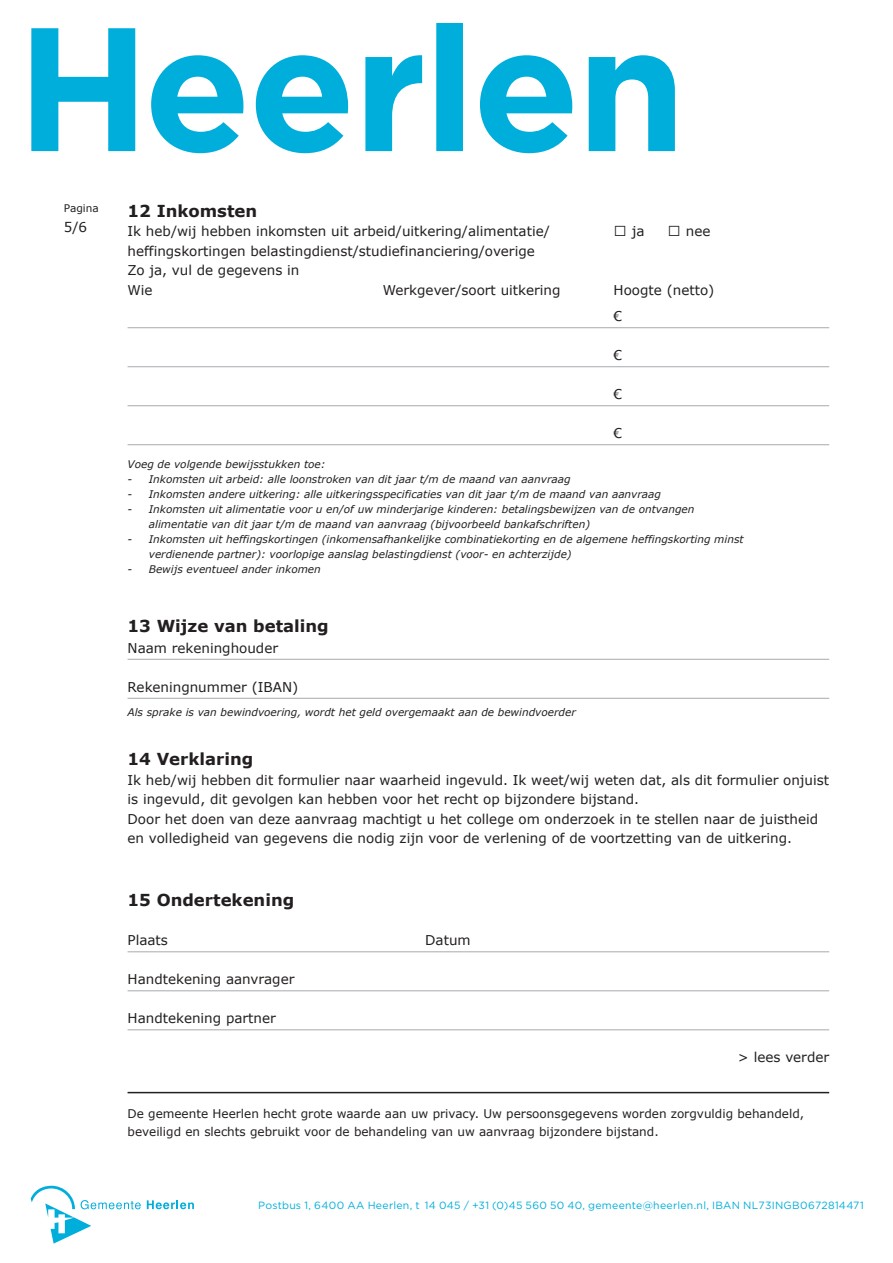
<style>
.page{position:relative;width:893px;height:1263px;background:#fff}
.page>*{position:absolute;margin:0;border:0;box-sizing:border-box;transform-origin:0 0}
.t1{font:700 16.5px "Verdana";color:#231f20}
.t2{font:13.5px/19.5px "Verdana";color:#231f20}
.t3{font:12px/18px "Verdana";color:#231f20}
.t4{font:italic 10.5px/15px "Verdana";color:#231f20}
.t5{font:10.5px "Gotham";letter-spacing:.025em;color:#00aedc}
.t6{font:10.5px "Verdana";color:#231f20}
</style>
<div class="page">
<svg style="left:31px;top:23px;width:644px;height:130px"></svg>
<svg style="left:31px;top:1185px;width:110px;height:58px"></svg>
<svg style="left:147px;top:1200px;width:47px;height:9px"></svg>
<hr style="left:128px;top:327px;width:701px;height:1px;background:#a8a9ad">
<hr style="left:128px;top:366px;width:701px;height:1px;background:#a8a9ad">
<hr style="left:128px;top:405px;width:701px;height:1px;background:#a8a9ad">
<hr style="left:128px;top:444px;width:701px;height:1px;background:#a8a9ad">
<hr style="left:128px;top:659px;width:701px;height:1px;background:#a8a9ad">
<hr style="left:128px;top:698px;width:701px;height:1px;background:#a8a9ad">
<hr style="left:128px;top:951px;width:701px;height:1px;background:#a8a9ad">
<hr style="left:128px;top:990px;width:701px;height:1px;background:#a8a9ad">
<hr style="left:128px;top:1029px;width:701px;height:1px;background:#a8a9ad">
<hr style="left:128px;top:1092px;width:701px;height:1px;background:#231f20">
<p class="t6" style="left:64px;top:202px;width:37px">Pagina</p>
<p class="t2" style="left:64px;top:217px;width:25px">5/6</p>
<h1 class="t1" style="left:128px;top:200px;width:131px">12 Inkomsten</h1>
<p class="t2" style="left:128px;top:221px;width:424px">Ik heb/wij hebben inkomsten uit arbeid/uitkering/alimentatie/</p>
<p class="t2" style="left:632px;top:221px;width:14px">ja</p>
<p class="t2" style="left:686px;top:221px;width:26px">nee</p>
<p class="t2" style="left:128px;top:241px;width:409px">heffingskortingen belastingdienst/studiefinanciering/overige<br>Zo ja, vul de gegevens in<br>Wie</p>
<p class="t2" style="left:383px;top:280px;width:179px">Werkgever/soort uitkering</p>
<p class="t2" style="left:614px;top:276px;width:102px;line-height:26.4px">Hoogte (netto) €</p>
<p class="t2" style="left:614px;top:345px;width:10px">€</p>
<p class="t2" style="left:614px;top:384px;width:10px">€</p>
<p class="t2" style="left:614px;top:423px;width:10px">€</p>
<p class="t4" style="left:128px;top:456px;width:199px">Voeg de volgende bewijsstukken toe:</p>
<p class="t4" style="left:128px;top:471px;width:445px">- Inkomsten uit arbeid: alle loonstroken van dit jaar t/m de maand van aanvraag</p>
<p class="t4" style="left:128px;top:486px;width:535px">- Inkomsten andere uitkering: alle uitkeringsspecificaties van dit jaar t/m de maand van aanvraag</p>
<p class="t4" style="left:149px;top:501px;width:547px;text-indent:-21px">- Inkomsten uit alimentatie voor u en/of uw minderjarige kinderen: betalingsbewijzen van de ontvangen alimentatie van dit jaar t/m de maand van aanvraag (bijvoorbeeld bankafschriften)</p>
<p class="t4" style="left:149px;top:531px;width:596px;text-indent:-21px">- Inkomsten uit heffingskortingen (inkomensafhankelijke combinatiekorting en de algemene heffingskorting minst verdienende partner): voorlopige aanslag belastingdienst (voor- en achterzijde)</p>
<p class="t4" style="left:128px;top:561px;width:195px">- Bewijs eventueel ander inkomen</p>
<h1 class="t1" style="left:128px;top:615px;width:203px">13 Wijze van betaling</h1>
<p class="t2" style="left:128px;top:637px;width:152px">Naam rekeninghouder</p>
<p class="t2" style="left:128px;top:676px;width:172px">Rekeningnummer (IBAN)</p>
<p class="t4" style="left:128px;top:704px;width:450px">Als sprake is van bewindvoering, wordt het geld overgemaakt aan de bewindvoerder</p>
<h1 class="t1" style="left:128px;top:749px;width:127px">14 Verklaring</h1>
<p class="t2" style="left:128px;top:769px;width:703px">Ik heb/wij hebben dit formulier naar waarheid ingevuld. Ik weet/wij weten dat, als dit formulier onjuist is ingevuld, dit gevolgen kan hebben voor het recht op bijzondere bijstand.<br>Door het doen van deze aanvraag machtigt u het college om onderzoek in te stellen naar de juistheid en volledigheid van gegevens die nodig zijn voor de verlening of de voortzetting van de uitkering.</p>
<h1 class="t1" style="left:128px;top:890px;width:168px">15 Ondertekening</h1>
<p class="t2" style="left:128px;top:930px;width:42px">Plaats</p>
<p class="t2" style="left:425px;top:930px;width:47px">Datum</p>
<p class="t2" style="left:128px;top:969px;width:168px">Handtekening aanvrager</p>
<p class="t2" style="left:128px;top:1008px;width:150px">Handtekening partner</p>
<p class="t2" style="left:738px;top:1047px;width:93px">&gt; lees verder</p>
<p class="t3" style="left:128px;top:1104px;width:678px">De gemeente Heerlen hecht grote waarde aan uw privacy. Uw persoonsgegevens worden zorgvuldig behandeld, beveiligd en slechts gebruikt voor de behandeling van uw aanvraag bijzondere bijstand.</p>
<p class="t5" style="left:258px;top:1199px;width:607px">Postbus 1, 6400 AA Heerlen, t 14 045 / +31 (0)45 560 50 40, gemeente@heerlen.nl, IBAN NL73INGB0672814471</p>
</div>
